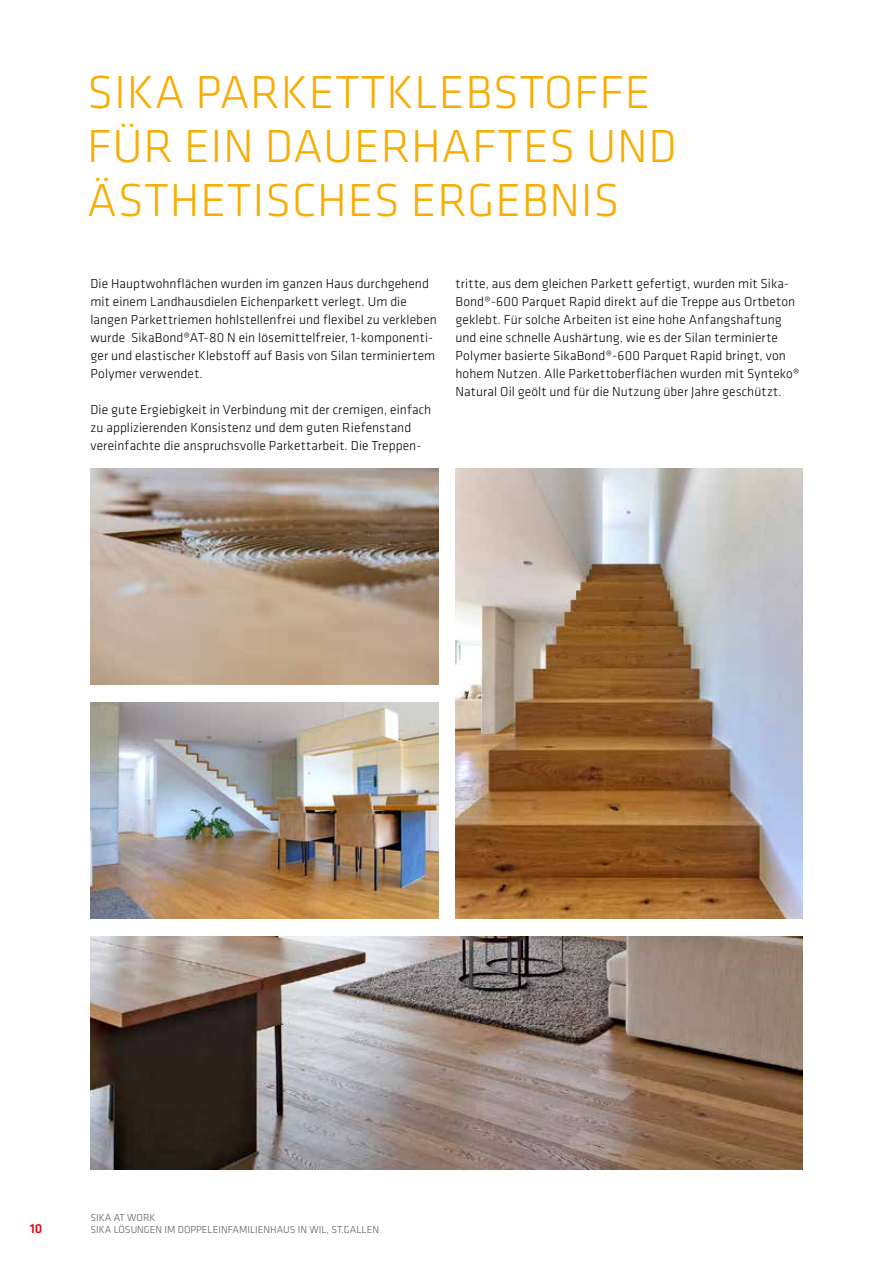
<style>
.page{position:relative;width:893px;height:1263px;background:#fff}
.page>*{position:absolute;margin:0;border:0;box-sizing:border-box;transform-origin:0 0}
.t1{font:300 48px/54px "Klavika";letter-spacing:.015em;color:#f8ad00}
.t2{font:300 13.5px/18px "Klavika";letter-spacing:.005em;color:#000}
.t3{font:500 13.5px "Klavika";color:#e30613}
.t4{font:300 10.5px/12.6px "Klavika";color:#575756}
</style>
<div class="page">
<img style="left:91px;top:468px;width:347px;height:216px">
<img style="left:91px;top:702px;width:347px;height:216px">
<img style="left:91px;top:936px;width:711px;height:233px">
<img style="left:455px;top:468px;width:347px;height:450px">
<h1 class="t1" style="left:87px;top:65px;width:591px">SIKA PARKETTKLEBSTOFFE<br>FÜR EIN DAUERHAFTES UND<br>ÄSTHETISCHES ERGEBNIS</h1>
<p class="t2" style="left:91px;top:274px;width:348px">Die Hauptwohnflächen wurden im ganzen Haus durchgehend mit einem Landhausdielen Eichenparkett verlegt. Um die langen Parkettriemen hohlstellenfrei und flexibel zu verkleben wurde SikaBond®AT-80 N ein lösemittelfreier, 1-komponenti&shy;ger und elastischer Klebstoff auf Basis von Silan terminiertem Polymer verwendet.</p>
<p class="t2" style="left:91px;top:400px;width:342px">Die gute Ergiebigkeit in Verbindung mit der cremigen, einfach zu applizierenden Konsistenz und dem guten Riefenstand vereinfachte die anspruchsvolle Parkettarbeit. Die Treppen-</p>
<p class="t2" style="left:455px;top:274px;width:346px">tritte, aus dem gleichen Parkett gefertigt, wurden mit Sika-Bond®-600 Parquet Rapid direkt auf die Treppe aus Ortbeton geklebt. Für solche Arbeiten ist eine hohe Anfangshaftung und eine schnelle Aushärtung, wie es der Silan terminierte Polymer basierte SikaBond®-600 Parquet Rapid bringt, von hohem Nutzen. Alle Parkettoberflächen wurden mit Synteko® Natural Oil geölt und für die Nutzung über Jahre geschützt.</p>
<p class="t3" style="left:30px;top:1219px;width:14px">10</p>
<p class="t4" style="left:91px;top:1211px;width:290px">SIKA AT WORK<br>SIKA LÖSUNGEN IM DOPPELEINFAMILIENHAUS IN WIL, ST.GALLEN</p>
</div>
